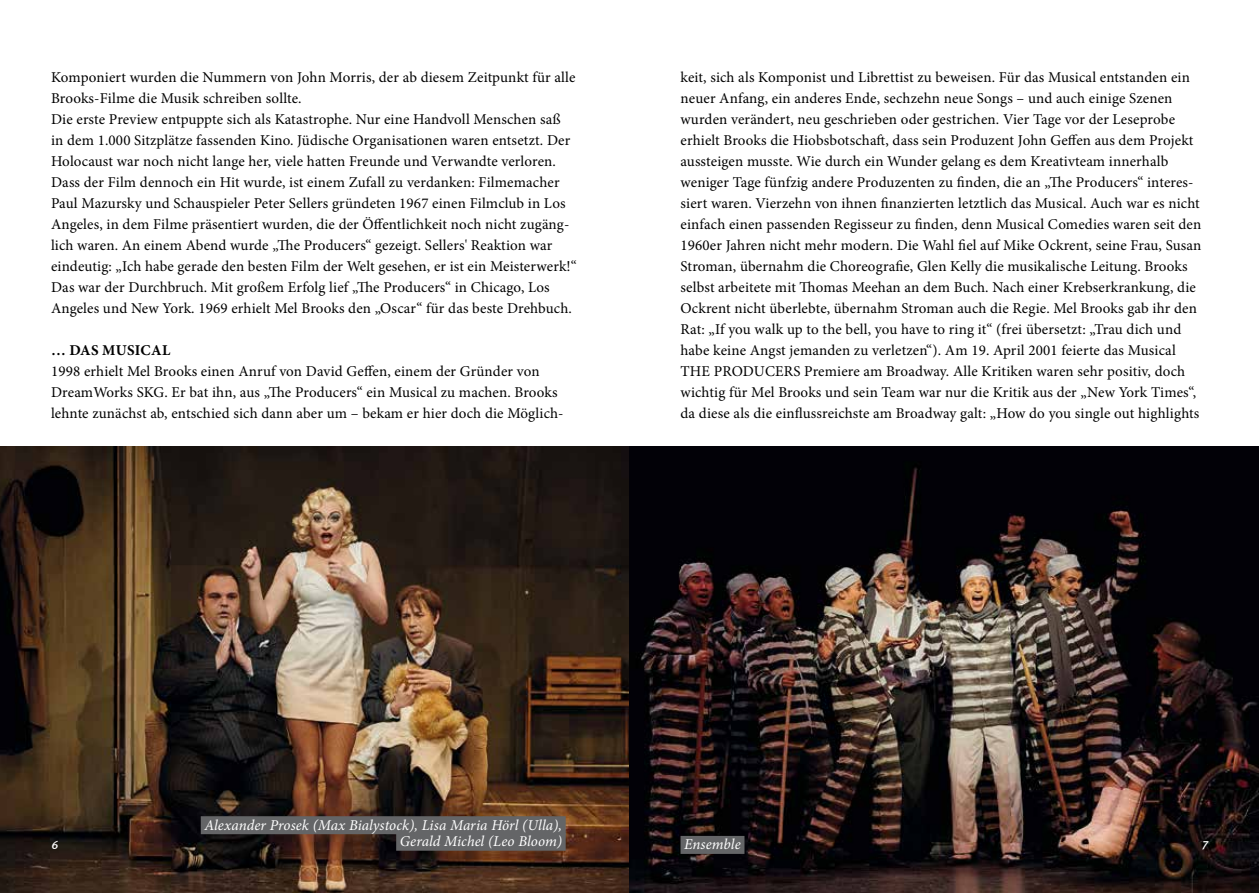
<style>
.page{position:relative;width:1259px;height:893px;background:#fff}
.page>*{position:absolute;margin:0;border:0;box-sizing:border-box;transform-origin:0 0}
.t1{font:15px/21px "Minion Pro";letter-spacing:.01em;color:#000}
.t2{font:italic 15px/16.5px "Minion Pro";letter-spacing:.005em;color:#fff;text-align:right}
.t3{font:700 15px "Minion Pro";letter-spacing:.015em;color:#000}
.t4{font:italic 12px "Meta Medium LF";color:#fff}
.s1{color:#646567}
</style>
<div class="page">
<img style="left:0;top:446px;width:1259px;height:447px">
<div style="left:201px;top:816px;width:365px;height:18px;background:#646567"></div>
<div style="left:396px;top:833px;width:170px;height:18px;background:#646567"></div>
<div style="left:680px;top:836px;width:64px;height:18px;background:#646567"></div>
<p class="t1" style="left:51px;top:67px;width:527px">Komponiert wurden die Nummern von John Morris, der ab diesem Zeitpunkt für alle Brooks-Filme die Musik schreiben sollte.<br>Die erste Preview entpuppte sich als Katastrophe. Nur eine Handvoll Menschen saß in dem 1.000 Sitzplätze fassenden Kino. Jüdische Organisationen waren entsetzt. Der Holocaust war noch nicht lange her, viele hatten Freunde und Verwandte verloren.<br>Dass der Film dennoch ein Hit wurde, ist einem Zufall zu verdanken: Filmemacher Paul Mazursky und Schauspieler Peter Sellers gründeten 1967 einen Filmclub in Los Angeles, in dem Filme präsentiert wurden, die der Öffentlichkeit noch nicht zugäng&shy;lich waren. An einem Abend wurde „The Producers“ gezeigt. Sellers' Reaktion war eindeutig: „Ich habe gerade den besten Film der Welt gesehen, er ist ein Meisterwerk!“ Das war der Durchbruch. Mit großem Erfolg lief „The Producers“ in Chicago, Los Angeles und New York. 1969 erhielt Mel Brooks den „Oscar“ für das beste Drehbuch.</p>
<p class="t3" style="left:51px;top:340px;width:121px">… DAS MUSICAL</p>
<p class="t1" style="left:51px;top:361px;width:514px">1998 erhielt Mel Brooks einen Anruf von David Geffen, einem der Gründer von<br>DreamWorks SKG. Er bat ihn, aus „The Producers“ ein Musical zu machen. Brooks lehnte zunächst ab, entschied sich dann aber um – bekam er hier doch die Möglich-</p>
<p class="t1" style="left:680px;top:67px;width:522px">keit, sich als Komponist und Librettist zu beweisen. Für das Musical entstanden ein neuer Anfang, ein anderes Ende, sechzehn neue Songs – und auch einige Szenen wurden verändert, neu geschrieben oder gestrichen. Vier Tage vor der Leseprobe erhielt Brooks die Hiobsbotschaft, dass sein Produzent John Geffen aus dem Projekt aussteigen musste. Wie durch ein Wunder gelang es dem Kreativteam innerhalb weniger Tage fünfzig andere Produzenten zu finden, die an „The Producers“ interes&shy;siert waren. Vierzehn von ihnen finanzierten letztlich das Musical. Auch war es nicht einfach einen passenden Regisseur zu finden, denn Musical Comedies waren seit den 1960er Jahren nicht mehr modern. Die Wahl fiel auf Mike Ockrent, seine Frau, Susan Stroman, übernahm die Choreografie, Glen Kelly die musikalische Leitung. Brooks selbst arbeitete mit Thomas Meehan an dem Buch. Nach einer Krebserkrankung, die Ockrent nicht überlebte, übernahm Stroman auch die Regie. Mel Brooks gab ihr den Rat: „If you walk up to the bell, you have to ring it“ (frei übersetzt: „Trau dich und habe keine Angst jemanden zu verletzen“). Am 19. April 2001 feierte das Musical THE PRODUCERS Premiere am Broadway. Alle Kritiken waren sehr positiv, doch wichtig für Mel Brooks und sein Team war nur die Kritik aus der „New York Times“, da diese als die einflussreichste am Broadway galt: „How do you single out highlights</p>
<p class="t2" style="left:204px;top:817px;width:363px">Alexander Prosek (Max Bialystock), Lisa Maria Hörl (Ulla),<span class="s1">.<br></span>Gerald Michel (Leo Bloom)<span class="s1">.</span></p>
<p class="t4" style="left:51px;top:838px;width:11px">6</p>
<p class="t2" style="left:684px;top:836px;width:58px">Ensemble</p>
<p class="t4" style="left:1201px;top:838px;width:11px">7</p>
</div>
